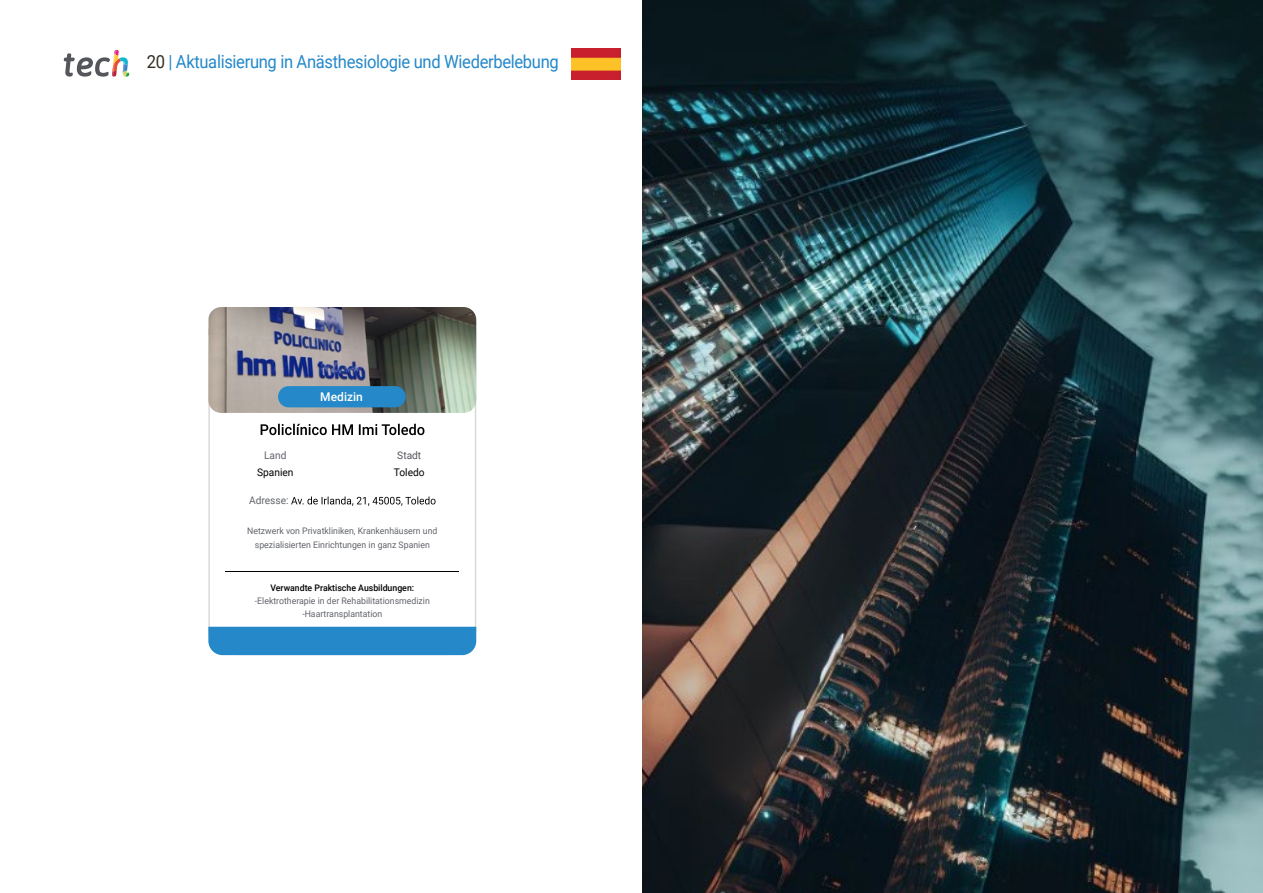
<style>
.page{position:relative;width:1263px;height:893px;background:#fff}
.page>*{position:absolute;margin:0;border:0;box-sizing:border-box;transform-origin:0 0}
.t1{font:18px "Roboto";letter-spacing:-.02em;color:#2488c9;scale:.92 1}
.t2{font:500 12px "Roboto";color:#fff}
.t3{font:10.5px "Roboto";color:#000}
.t4{font:10.5px "Roboto";color:#61646a}
.t5{font:10.5px "Roboto";color:#52555b}
.t6{font:9px/13.5px "Roboto";color:#61646a;text-align:center}
.t7{font:500 9px "Roboto";color:#000}
.s1{color:#312e20}
</style>
<div class="page">
<img style="left:571px;top:49px;width:50px;height:30px">
<svg style="left:64px;top:50px;width:65px;height:27px"></svg>
<img style="left:642px;top:0;width:621px;height:893px">
<svg style="left:208px;top:318px;width:269px;height:338px"></svg>
<img style="left:208px;top:307px;width:268px;height:106px">
<div style="left:278px;top:386px;width:128px;height:21px;background:#2488c9;border-radius:11px"></div>
<div style="left:208px;top:627px;width:268px;height:28px;background:#2488c9"></div>
<hr style="left:225px;top:571px;width:234px;height:1px;background:#000">
<svg style="left:291px;top:496px;width:144px;height:10px"></svg>
<svg style="left:261px;top:424px;width:163px;height:11px"></svg>
<h1 class="t1" style="left:147px;top:49px;width:449px"><span class="s1">20</span> | Aktualisierung in Anästhesiologie und Wiederbelebung</h1>
<p class="t4" style="left:264px;top:448px;width:24px">Land</p>
<p class="t3" style="left:257px;top:465px;width:38px">Spanien</p>
<h2 class="t2" style="left:320px;top:389px;width:44px">Medizin</h2>
<p class="t5" style="left:397px;top:448px;width:25px">Stadt</p>
<p class="t3" style="left:394px;top:465px;width:32px">Toledo</p>
<p class="t4" style="left:249px;top:493px;width:41px">Adresse:</p>
<p class="t6" style="left:247px;top:524px;width:192px">Netzwerk von Privatkliniken, Krankenhäusern und spezialisierten Einrichtungen in ganz Spanien</p>
<p class="t7" style="left:270px;top:581px;width:145px">Verwandte Praktische Ausbildungen:</p>
<p class="t6" style="left:255px;top:594px;width:176px">-Elektrotherapie in der Rehabilitationsmedizin -Haartransplantation</p>
</div>
